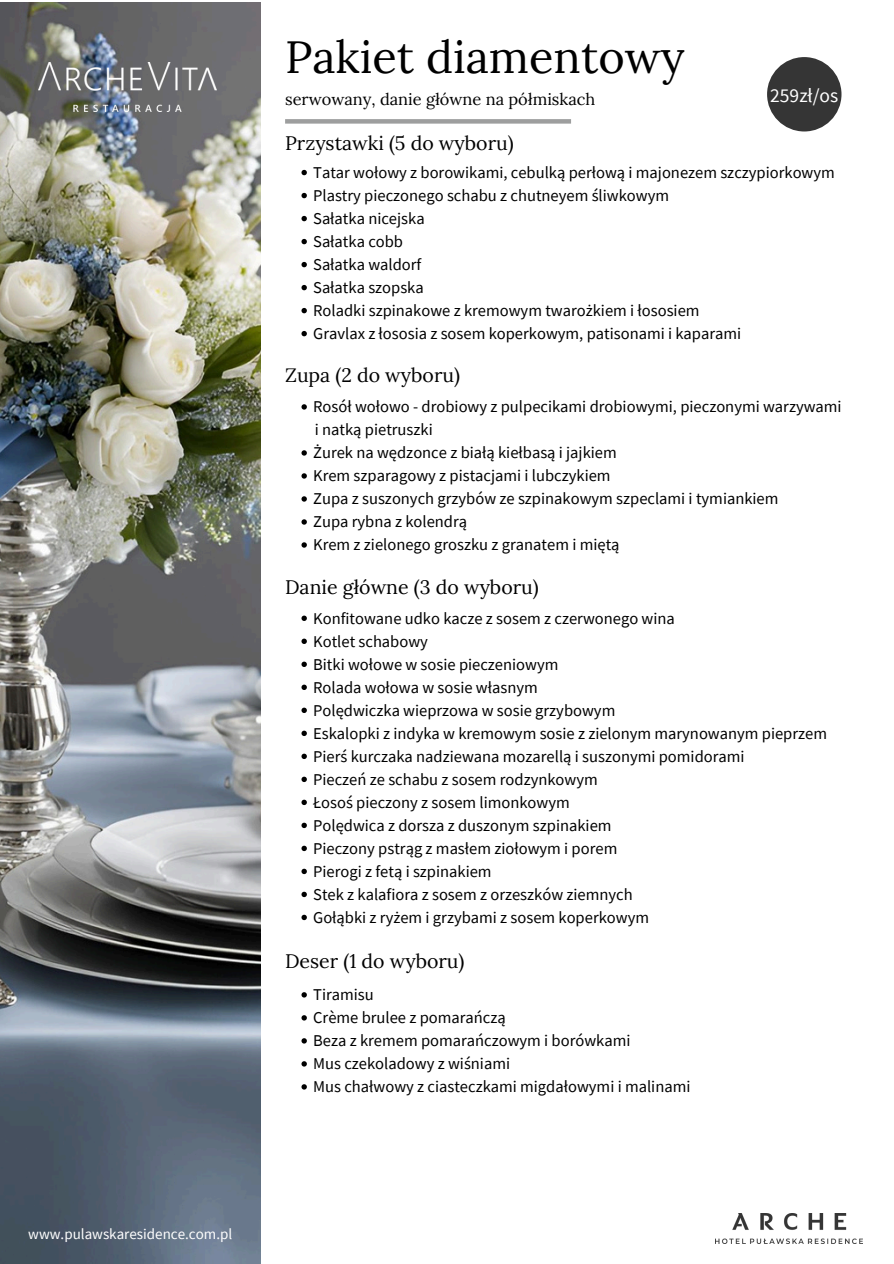
<style>
.page{position:relative;width:894px;height:1264px;background:#fff}
.page>*{position:absolute;margin:0;border:0;box-sizing:border-box;transform-origin:0 0}
.t1{font:45px "Lora";color:#000}
.t2{font:19.5px "Lora";color:#000}
.t3{font:19.5px "Source Sans Pro";color:#fff}
.t4{font:16.5px "Source Sans Pro";color:#000}
.t5{font:16.35px "Lora";color:#000}
.t6{font:15px "Source Sans Pro";color:#fff}
</style>
<div class="page">
<svg style="left:301px;top:170px;width:6px;height:5px"></svg>
<svg style="left:301px;top:193px;width:6px;height:5px"></svg>
<svg style="left:301px;top:216px;width:6px;height:5px"></svg>
<svg style="left:301px;top:239px;width:6px;height:5px"></svg>
<svg style="left:301px;top:262px;width:6px;height:5px"></svg>
<svg style="left:301px;top:285px;width:6px;height:5px"></svg>
<svg style="left:301px;top:308px;width:6px;height:5px"></svg>
<svg style="left:301px;top:331px;width:6px;height:5px"></svg>
<svg style="left:301px;top:404px;width:6px;height:5px"></svg>
<svg style="left:301px;top:450px;width:6px;height:5px"></svg>
<svg style="left:301px;top:473px;width:6px;height:5px"></svg>
<svg style="left:301px;top:496px;width:6px;height:5px"></svg>
<svg style="left:301px;top:519px;width:6px;height:5px"></svg>
<svg style="left:301px;top:542px;width:6px;height:5px"></svg>
<svg style="left:301px;top:615px;width:6px;height:6px"></svg>
<svg style="left:301px;top:638px;width:6px;height:6px"></svg>
<svg style="left:301px;top:661px;width:6px;height:6px"></svg>
<svg style="left:301px;top:684px;width:6px;height:6px"></svg>
<svg style="left:301px;top:707px;width:6px;height:6px"></svg>
<svg style="left:301px;top:730px;width:6px;height:6px"></svg>
<svg style="left:301px;top:753px;width:6px;height:6px"></svg>
<svg style="left:301px;top:776px;width:6px;height:6px"></svg>
<svg style="left:301px;top:799px;width:6px;height:6px"></svg>
<svg style="left:301px;top:822px;width:6px;height:6px"></svg>
<svg style="left:301px;top:845px;width:6px;height:6px"></svg>
<svg style="left:301px;top:868px;width:6px;height:6px"></svg>
<svg style="left:301px;top:891px;width:6px;height:6px"></svg>
<svg style="left:301px;top:914px;width:6px;height:6px"></svg>
<svg style="left:301px;top:992px;width:6px;height:5px"></svg>
<svg style="left:301px;top:1015px;width:6px;height:5px"></svg>
<svg style="left:301px;top:1038px;width:6px;height:5px"></svg>
<svg style="left:301px;top:1061px;width:6px;height:5px"></svg>
<svg style="left:301px;top:1084px;width:6px;height:5px"></svg>
<div style="left:285px;top:119px;width:286px;height:5px;background:#9d9e9e"></div>
<svg style="left:767px;top:57px;width:74px;height:74px;fill:#353535"></svg>
<img style="left:0;top:3px;width:260px;height:1260px">
<img style="left:38px;top:62px;width:178px;height:50px">
<img style="left:715px;top:1213px;width:147px;height:30px">
<h1 class="t6" style="left:28px;top:1223px;width:205px">www.pulawskaresidence.com.pl</h1>
<p class="t1" style="left:285px;top:27px;width:401px">Pakiet diamentowy</p>
<p class="t5" style="left:285px;top:88px;width:311px">serwowany, danie główne na półmiskach</p>
<p class="t2" style="left:285px;top:130px;width:230px">Przystawki (5 do wyboru)</p>
<p class="t4" style="left:313px;top:162px;width:523px">Tatar wołowy z borowikami, cebulką perłową i majonezem szczypiorkowym</p>
<h1 class="t4" style="left:313px;top:185px;width:357px">Plastry pieczonego schabu z chutneyem śliwkowym</h1>
<p class="t4" style="left:313px;top:208px;width:113px">Sałatka nicejska</p>
<p class="t4" style="left:313px;top:231px;width:91px">Sałatka cobb</p>
<p class="t4" style="left:313px;top:254px;width:110px">Sałatka waldorf</p>
<p class="t4" style="left:313px;top:277px;width:112px">Sałatka szopska</p>
<p class="t4" style="left:313px;top:300px;width:388px">Roladki szpinakowe z kremowym twarożkiem i łososiem</p>
<p class="t4" style="left:313px;top:323px;width:429px">Gravlax z łososia z sosem koperkowym, patisonami i kaparami</p>
<p class="t2" style="left:285px;top:363px;width:176px">Zupa (2 do wyboru)</p>
<p class="t4" style="left:313px;top:396px;width:530px">Rosół wołowo - drobiowy z pulpecikami drobiowymi, pieczonymi warzywami</p>
<h1 class="t4" style="left:315px;top:419px;width:119px">i natką pietruszki</h1>
<p class="t4" style="left:313px;top:442px;width:305px">Żurek na wędzonce z białą kiełbasą i jajkiem</p>
<p class="t4" style="left:313px;top:465px;width:299px">Krem szparagowy z pistacjami i lubczykiem</p>
<p class="t4" style="left:313px;top:488px;width:466px">Zupa z suszonych grzybów ze szpinakowym szpeclami i tymiankiem</p>
<p class="t4" style="left:313px;top:511px;width:155px">Zupa rybna z kolendrą</p>
<p class="t4" style="left:313px;top:534px;width:308px">Krem z zielonego groszku z granatem i miętą</p>
<p class="t2" style="left:285px;top:574px;width:255px">Danie główne (3 do wyboru)</p>
<p class="t4" style="left:313px;top:607px;width:363px">Konfitowane udko kacze z sosem z czerwonego wina</p>
<h1 class="t4" style="left:313px;top:630px;width:116px">Kotlet schabowy</h1>
<p class="t4" style="left:313px;top:653px;width:247px">Bitki wołowe w sosie pieczeniowym</p>
<p class="t4" style="left:313px;top:676px;width:226px">Rolada wołowa w sosie własnym</p>
<p class="t4" style="left:313px;top:699px;width:303px">Polędwiczka wieprzowa w sosie grzybowym</p>
<p class="t4" style="left:313px;top:722px;width:515px">Eskalopki z indyka w kremowym sosie z zielonym marynowanym pieprzem</p>
<p class="t4" style="left:313px;top:745px;width:433px">Pierś kurczaka nadziewana mozarellą i suszonymi pomidorami</p>
<p class="t4" style="left:313px;top:768px;width:286px">Pieczeń ze schabu z sosem rodzynkowym</p>
<p class="t4" style="left:313px;top:791px;width:258px">Łosoś pieczony z sosem limonkowym</p>
<p class="t4" style="left:313px;top:814px;width:300px">Polędwica z dorsza z duszonym szpinakiem</p>
<p class="t4" style="left:313px;top:837px;width:305px">Pieczony pstrąg z masłem ziołowym i porem</p>
<p class="t4" style="left:313px;top:860px;width:180px">Pierogi z fetą i szpinakiem</p>
<p class="t4" style="left:313px;top:883px;width:321px">Stek z kalafiora z sosem z orzeszków ziemnych</p>
<p class="t4" style="left:313px;top:906px;width:337px">Gołąbki z ryżem i grzybami z sosem koperkowym</p>
<p class="t2" style="left:285px;top:948px;width:181px">Deser (1 do wyboru)</p>
<p class="t4" style="left:313px;top:984px;width:62px">Tiramisu</p>
<h1 class="t4" style="left:313px;top:1007px;width:194px">Crème brulee z pomarańczą</h1>
<p class="t4" style="left:313px;top:1030px;width:319px">Beza z kremem pomarańczowym i borówkami</p>
<p class="t4" style="left:313px;top:1053px;width:198px">Mus czekoladowy z wiśniami</p>
<p class="t4" style="left:313px;top:1076px;width:378px">Mus chałwowy z ciasteczkami migdałowymi i malinami</p>
<p class="t3" style="left:770px;top:83px;width:70px">259zł/os</p>
</div>
